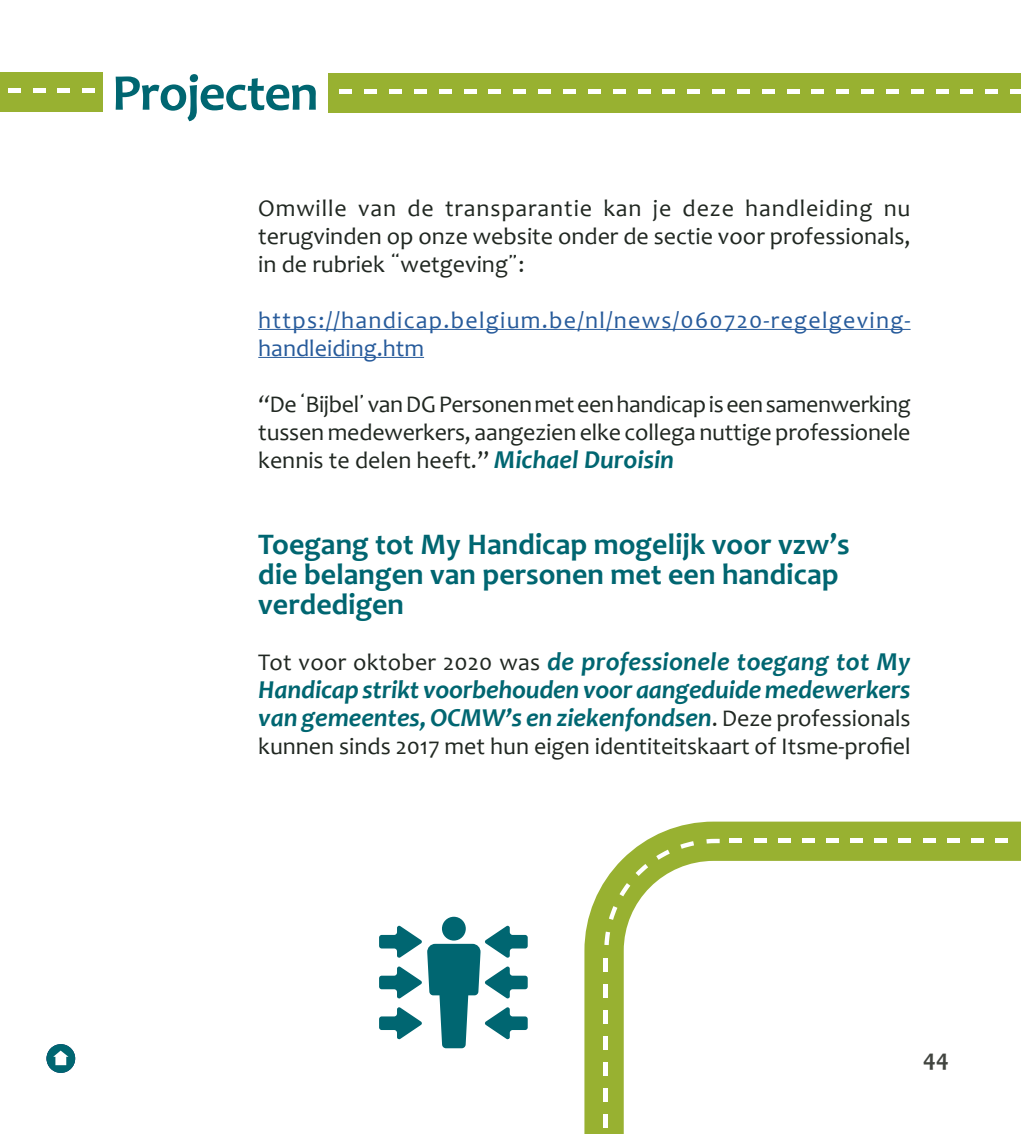
<style>
.page{position:relative;width:1021px;height:1134px;background:#fff}
.page>*{position:absolute;margin:0;border:0;box-sizing:border-box;transform-origin:0 0}
.t1{font:700 52px "Candara";letter-spacing:-.02em;color:#006671}
.t2{font:700 30px/30px "Candara";color:#006671}
.t3{font:italic 700 26px/28px "Candara";color:#006671;text-align:justify}
.t4{font:24px/28px "Candara";color:#202721;text-align:justify}
.t5{font:24px/28px "Candara";letter-spacing:.055em;color:#275b9b}
.t6{font:700 24px "Candara";color:#41443f}
.s1{font-family:"DINOT"}
.s2{font-style:italic}
.s3{font-weight:700;font-style:italic;font-size:26px;color:#006671}
.s4{font-weight:400;font-style:normal;font-size:24px;color:#202721}
</style>
<div class="page">
<svg style="left:584px;top:822px;width:436px;height:312px"></svg>
<svg style="left:706px;top:839px;width:13px;height:4px"></svg>
<hr style="left:801px;top:839px;width:13px;height:4px;background:#fff">
<hr style="left:826px;top:839px;width:13px;height:4px;background:#fff">
<hr style="left:777px;top:839px;width:13px;height:4px;background:#fff">
<hr style="left:753px;top:839px;width:13px;height:4px;background:#fff">
<hr style="left:729px;top:839px;width:13px;height:4px;background:#fff">
<hr style="left:922px;top:839px;width:13px;height:4px;background:#fff">
<hr style="left:946px;top:839px;width:13px;height:4px;background:#fff">
<hr style="left:898px;top:839px;width:13px;height:4px;background:#fff">
<hr style="left:874px;top:839px;width:13px;height:4px;background:#fff">
<hr style="left:850px;top:839px;width:13px;height:4px;background:#fff">
<hr style="left:994px;top:839px;width:13px;height:4px;background:#fff">
<hr style="left:970px;top:839px;width:13px;height:4px;background:#fff">
<svg style="left:680px;top:841px;width:14px;height:8px"></svg>
<svg style="left:656px;top:850px;width:13px;height:10px"></svg>
<svg style="left:635px;top:864px;width:13px;height:12px"></svg>
<svg style="left:619px;top:883px;width:11px;height:13px"></svg>
<svg style="left:609px;top:906px;width:8px;height:14px"></svg>
<svg style="left:604px;top:932px;width:6px;height:13px"></svg>
<hr style="left:603px;top:958px;width:4px;height:13px;background:#fff">
<hr style="left:603px;top:984px;width:4px;height:13px;background:#fff">
<hr style="left:603px;top:1010px;width:4px;height:13px;background:#fff">
<hr style="left:603px;top:1037px;width:4px;height:13px;background:#fff">
<hr style="left:603px;top:1063px;width:4px;height:13px;background:#fff">
<hr style="left:603px;top:1088px;width:4px;height:13px;background:#fff">
<hr style="left:603px;top:1114px;width:4px;height:14px;background:#fff">
<div style="left:442px;top:917px;width:24px;height:23px;background:#006671;border-radius:50%"></div>
<svg style="left:379px;top:926px;width:148px;height:122px"></svg>
<div style="left:0;top:72px;width:102px;height:40px;background:#98b131"></div>
<hr style="left:57px;top:89px;width:13px;height:4px;background:#fff">
<hr style="left:8px;top:89px;width:13px;height:4px;background:#fff">
<hr style="left:82px;top:89px;width:13px;height:4px;background:#fff">
<hr style="left:33px;top:89px;width:12px;height:4px;background:#fff">
<div style="left:329px;top:73px;width:691px;height:40px;background:#98b131"></div>
<div style="left:364px;top:89px;width:13px;height:5px;background:#fff"></div>
<div style="left:513px;top:89px;width:13px;height:5px;background:#fff"></div>
<div style="left:662px;top:89px;width:13px;height:5px;background:#fff"></div>
<div style="left:439px;top:89px;width:13px;height:5px;background:#fff"></div>
<div style="left:588px;top:89px;width:13px;height:5px;background:#fff"></div>
<div style="left:737px;top:89px;width:12px;height:5px;background:#fff"></div>
<div style="left:836px;top:89px;width:13px;height:5px;background:#fff"></div>
<div style="left:985px;top:89px;width:13px;height:5px;background:#fff"></div>
<div style="left:389px;top:89px;width:13px;height:5px;background:#fff"></div>
<div style="left:538px;top:89px;width:13px;height:5px;background:#fff"></div>
<div style="left:687px;top:89px;width:13px;height:5px;background:#fff"></div>
<div style="left:786px;top:89px;width:13px;height:5px;background:#fff"></div>
<div style="left:935px;top:89px;width:13px;height:5px;background:#fff"></div>
<div style="left:463px;top:89px;width:13px;height:5px;background:#fff"></div>
<div style="left:612px;top:89px;width:13px;height:5px;background:#fff"></div>
<div style="left:761px;top:89px;width:13px;height:5px;background:#fff"></div>
<div style="left:910px;top:89px;width:13px;height:5px;background:#fff"></div>
<div style="left:861px;top:89px;width:13px;height:5px;background:#fff"></div>
<div style="left:1010px;top:89px;width:10px;height:5px;background:#fff"></div>
<div style="left:339px;top:89px;width:13px;height:5px;background:#fff"></div>
<div style="left:488px;top:89px;width:13px;height:5px;background:#fff"></div>
<div style="left:637px;top:89px;width:13px;height:5px;background:#fff"></div>
<div style="left:414px;top:89px;width:13px;height:5px;background:#fff"></div>
<div style="left:563px;top:89px;width:13px;height:5px;background:#fff"></div>
<div style="left:712px;top:89px;width:13px;height:5px;background:#fff"></div>
<div style="left:811px;top:89px;width:13px;height:5px;background:#fff"></div>
<div style="left:960px;top:89px;width:13px;height:5px;background:#fff"></div>
<div style="left:886px;top:89px;width:12px;height:5px;background:#fff"></div>
<div style="left:47px;top:1044px;width:28px;height:29px;background:#006671;border-radius:50%"></div>
<svg style="left:53px;top:1050px;width:15px;height:15px"></svg>
<hr style="left:258px;top:329px;width:652px;height:1px;background:#275b9b">
<hr style="left:258px;top:357px;width:166px;height:1px;background:#275b9b">
<h1 class="t1" style="left:112px;top:60px;width:208px">Projecten</h1>
<p class="t4" style="left:258px;top:194px;width:654px">Omwille van de transparantie kan je deze handleiding nu terugvinden op onze website onder de sectie voor professionals, in de rubriek <span class="s1">“</span>wetgeving<span class="s1">”</span>:</p>
<p class="t5" style="left:258px;top:306px;width:654px">https://handicap.belgium.be/nl/news/060720-regelgeving&shy;handleiding.htm</p>
<p class="t4" style="left:258px;top:390px;width:654px"><span class="s2">“</span>De <span class="s1">‘</span>Bijbel<span class="s1">’</span> van DG Personen met een handicap is een samenwerking tussen medewerkers, aangezien elke collega nuttige professionele kennis te delen heeft.” <span class="s3">Michael Duroisin</span></p>
<p class="t2" style="left:258px;top:529px;width:593px">Toegang tot My Handicap mogelijk voor vzw’s die belangen van personen met een handicap verdedigen</p>
<p class="t3" style="left:258px;top:647px;width:654px"><span class="s4">Tot voor oktober 2020 was</span> de professionele toegang tot My Handicap strikt voorbehouden voor aangeduide medewerkers van gemeentes, OCMW’s en ziekenfondsen<span class="s4">. Deze professionals</span></p>
<p class="t4" style="left:258px;top:732px;width:653px">kunnen sinds 2017 met hun eigen identiteitskaart of Itsme-profiel</p>
<p class="t6" style="left:923px;top:1043px;width:27px">44</p>
</div>
